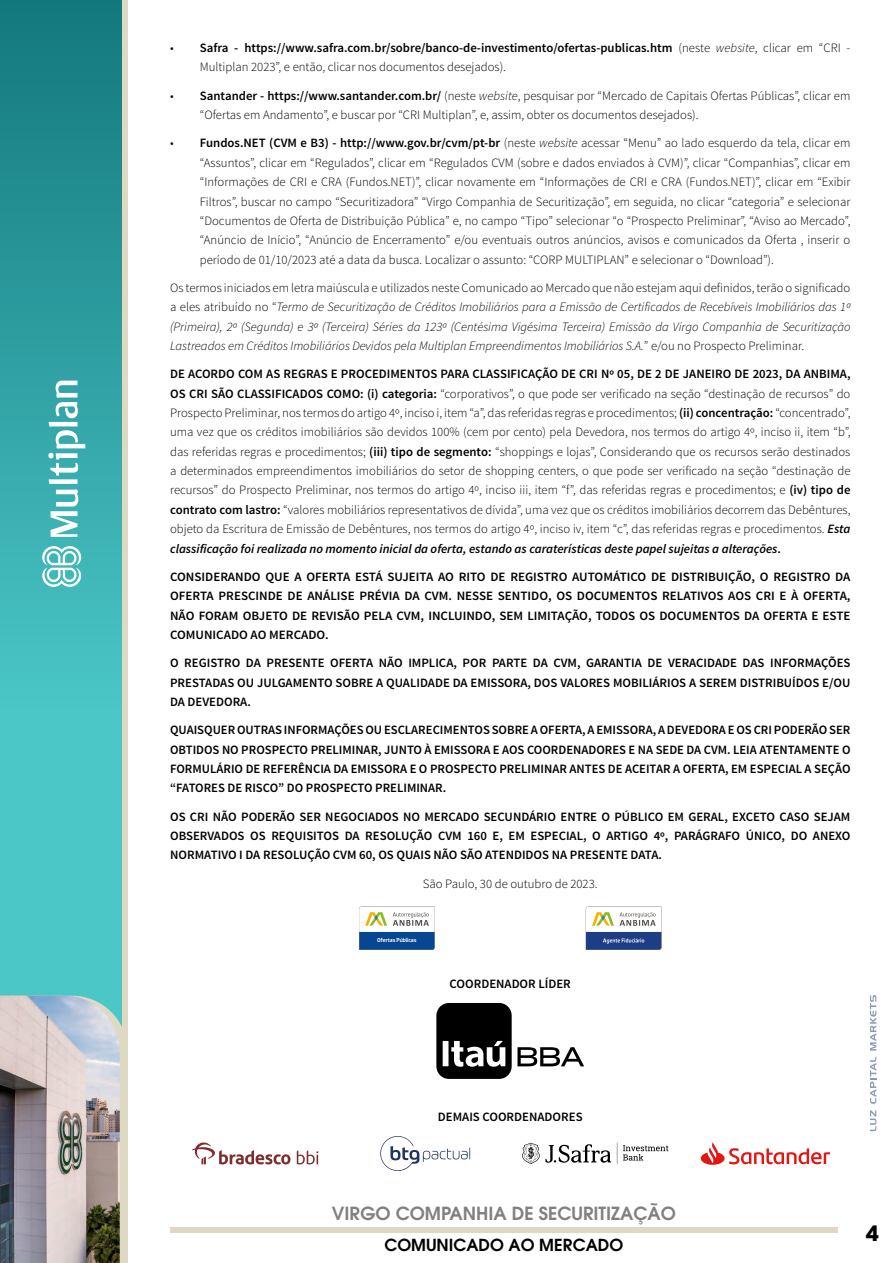
<style>
.page{position:relative;width:893px;height:1263px;background:#fff}
.page>*{position:absolute;margin:0;border:0;box-sizing:border-box;transform-origin:0 0}
.t1{font:700 21px "ITC Avant Garde Pro";color:#000}
.t2{font:600 18px "ITC Avant Garde Pro";color:#808080}
.t3{font:600 16.5px "ITC Avant Garde Pro";color:#000}
.t4{font:300 12.75px/19.4px "Source Sans Pro";color:#000;text-align:justify}
.t5{font:600 12.75px/19.4px "Source Sans Pro";color:#000;text-align:justify}
.t6{font:italic 300 12.75px/19.4px "Source Sans Pro";color:#000;text-align:justify}
.t7{font:500 5.85px "Dobra";letter-spacing:-.01em;color:#fff}
.s1{font-weight:300}
.s2{font-weight:300;font-style:italic}
.s3{font-weight:600}
.s4{font-style:italic}
.s5{font-style:normal}
.s6{font-weight:600;font-style:italic}
</style>
<div class="page">
<div style="left:170px;top:1228px;width:668px;height:5px;background:#ddd9c3"></div>
<div style="left:0;top:0;width:128px;height:1263px;background:#4bc7c7"></div>
<img style="left:0;top:0;width:122px;height:620px">
<svg style="left:42px;top:546px;width:39px;height:41px"></svg>
<svg style="left:48px;top:381px;width:37px;height:156px;background:#76c5c6"></svg>
<img style="left:0;top:996px;width:120px;height:267px">
<div style="left:122px;top:0;width:6px;height:1263px;background:#ddd9c3"></div>
<svg style="left:359px;top:907px;width:76px;height:43px"></svg>
<svg style="left:586px;top:907px;width:76px;height:43px"></svg>
<svg style="left:436px;top:1003px;width:148px;height:76px"></svg>
<svg style="left:192px;top:1142px;width:99px;height:22px"></svg>
<svg style="left:297px;top:1150px;width:21px;height:14px"></svg>
<svg style="left:380px;top:1136px;width:90px;height:35px"></svg>
<svg style="left:617px;top:1143px;width:51px;height:21px"></svg>
<svg style="left:522px;top:1143px;width:89px;height:21px"></svg>
<svg style="left:701px;top:1142px;width:129px;height:23px"></svg>
<svg style="left:870px;top:1110px;width:6px;height:21px"></svg>
<svg style="left:870px;top:1057px;width:6px;height:47px"></svg>
<svg style="left:870px;top:995px;width:6px;height:55px"></svg>
<p class="t5" style="left:200px;top:39px;width:652px;text-indent:-30px"><span class="s1">•</span> Safra - https://www.safra.com.br/sobre/banco-de-investimento/ofertas-publicas.htm <span class="s1">(neste</span> <span class="s2">website</span><span class="s1">, clicar em “CRI -<br>Multiplan 2023”, e então, clicar nos documentos desejados).</span></p>
<p class="t4" style="left:200px;top:86px;width:652px;text-indent:-30px">• <span class="s3">Santander - https://www.santander.com.br/</span> (neste <span class="s4">website</span>, pesquisar por “Mercado de Capitais Ofertas Públicas”, clicar em “Ofertas em Andamento”, e buscar por “CRI Multiplan”, e, assim, obter os documentos desejados).</p>
<p class="t4" style="left:200px;top:134px;width:652px;text-indent:-30px">• <span class="s3">Fundos.NET (CVM e B3) - http://www.gov.br/cvm/pt-br</span> (neste <span class="s4">website</span> acessar “Menu” ao lado esquerdo da tela, clicar em “Assuntos”, clicar em “Regulados”, clicar em “Regulados CVM (sobre e dados enviados à CVM)”, clicar “Companhias”, clicar em “Informações de CRI e CRA (Fundos.NET)”, clicar novamente em “Informações de CRI e CRA (Fundos.NET)”, clicar em “Exibir Filtros”, buscar no campo “Securitizadora” “Virgo Companhia de Securitização”, em seguida, no clicar “categoria” e selecionar “Documentos de Oferta de Distribuição Pública” e, no campo “Tipo” selecionar “o “Prospecto Preliminar”, “Aviso ao Mercado”, “Anúncio de Início”, “Anúncio de Encerramento” e/ou eventuais outros anúncios, avisos e comunicados da Oferta , inserir o período de 01/10/2023 até a data da busca. Localizar o assunto: “CORP MULTIPLAN” e selecionar o “Download”).</p>
<p class="t6" style="left:170px;top:278px;width:682px"><span class="s5">Os termos iniciados em letra maiúscula e utilizados neste Comunicado ao Mercado que não estejam aqui definidos, terão o significado a eles atribuído no “</span>Termo de Securitização de Créditos Imobiliários para a Emissão de Certificados de Recebíveis Imobiliários das 1ª (Primeira), 2ª (Segunda) e 3ª (Terceira) Séries da 123ª (Centésima Vigésima Terceira) Emissão da Virgo Companhia de Securitização Lastreados em Créditos Imobiliários Devidos pela Multiplan Empreendimentos Imobiliários S.A.<span class="s5">” e/ou no Prospecto Preliminar.</span></p>
<p class="t4" style="left:170px;top:364px;width:682px"><span class="s3">DE ACORDO COM AS REGRAS E PROCEDIMENTOS PARA CLASSIFICAÇÃO DE CRI Nº 05, DE 2 DE JANEIRO DE 2023, DA ANBIMA, OS CRI SÃO CLASSIFICADOS COMO: (i) categoria:</span> “corporativos”, o que pode ser verificado na seção “destinação de recursos” do Prospecto Preliminar, nos termos do artigo 4º, inciso i, item “a”, das referidas regras e procedimentos; <span class="s3">(ii) concentração:</span> “concentrado”, uma vez que os créditos imobiliários são devidos 100% (cem por cento) pela Devedora, nos termos do artigo 4º, inciso ii, item “b”, das referidas regras e procedimentos; <span class="s3">(iii) tipo de segmento:</span> “shoppings e lojas”, Considerando que os recursos serão destinados a determinados empreendimentos imobiliários do setor de shopping centers, o que pode ser verificado na seção “destinação de recursos” do Prospecto Preliminar, nos termos do artigo 4º, inciso iii, item “f”, das referidas regras e procedimentos; e <span class="s3">(iv) tipo de contrato com lastro:</span> “valores mobiliários representativos de dívida”, uma vez que os créditos imobiliários decorrem das Debêntures, objeto da Escritura de Emissão de Debêntures, nos termos do artigo 4º, inciso iv, item “c”, das referidas regras e procedimentos. <span class="s6">Esta classificação foi realizada no momento inicial da oferta, estando as caraterísticas deste papel sujeitas a alterações</span><span class="s3">.</span></p>
<p class="t5" style="left:170px;top:567px;width:682px">CONSIDERANDO QUE A OFERTA ESTÁ SUJEITA AO RITO DE REGISTRO AUTOMÁTICO DE DISTRIBUIÇÃO, O REGISTRO DA OFERTA PRESCINDE DE ANÁLISE PRÉVIA DA CVM. NESSE SENTIDO, OS DOCUMENTOS RELATIVOS AOS CRI E À OFERTA, NÃO FORAM OBJETO DE REVISÃO PELA CVM, INCLUINDO, SEM LIMITAÇÃO, TODOS OS DOCUMENTOS DA OFERTA E ESTE COMUNICADO AO MERCADO.</p>
<p class="t5" style="left:170px;top:654px;width:682px">O REGISTRO DA PRESENTE OFERTA NÃO IMPLICA, POR PARTE DA CVM, GARANTIA DE VERACIDADE DAS INFORMAÇÕES PRESTADAS OU JULGAMENTO SOBRE A QUALIDADE DA EMISSORA, DOS VALORES MOBILIÁRIOS A SEREM DISTRIBUÍDOS E/OU DA DEVEDORA.</p>
<p class="t5" style="left:170px;top:721px;width:682px">QUAISQUER OUTRAS INFORMAÇÕES OU ESCLARECIMENTOS SOBRE A OFERTA, A EMISSORA, A DEVEDORA E OS CRI PODERÃO SER OBTIDOS NO PROSPECTO PRELIMINAR, JUNTO À EMISSORA E AOS COORDENADORES E NA SEDE DA CVM. LEIA ATENTAMENTE O FORMULÁRIO DE REFERÊNCIA DA EMISSORA E O PROSPECTO PRELIMINAR ANTES DE ACEITAR A OFERTA, EM ESPECIAL A SEÇÃO “FATORES DE RISCO” DO PROSPECTO PRELIMINAR.</p>
<p class="t5" style="left:170px;top:807px;width:682px">OS CRI NÃO PODERÃO SER NEGOCIADOS NO MERCADO SECUNDÁRIO ENTRE O PÚBLICO EM GERAL, EXCETO CASO SEJAM OBSERVADOS OS REQUISITOS DA RESOLUÇÃO CVM 160 E, EM ESPECIAL, O ARTIGO 4º, PARÁGRAFO ÚNICO, DO ANEXO NORMATIVO I DA RESOLUÇÃO CVM 60, OS QUAIS NÃO SÃO ATENDIDOS NA PRESENTE DATA.</p>
<p class="t4" style="left:423px;top:874px;width:176px">São Paulo, 30 de outubro de 2023.</p>
<p class="t7" style="left:377px;top:937px;width:41px">Ofertas Públicas</p>
<p class="t5" style="left:450px;top:974px;width:123px">COORDENADOR LÍDER</p>
<p class="t5" style="left:438px;top:1107px;width:146px">DEMAIS COORDENADORES</p>
<h2 class="t2" style="left:332px;top:1201px;width:345px">VIRGO COMPANHIA DE SECURITIZAÇÃO</h2>
<p class="t3" style="left:384px;top:1234px;width:240px">COMUNICADO AO MERCADO</p>
<h1 class="t1" style="left:866px;top:1219px;width:14px">4</h1>
</div>
